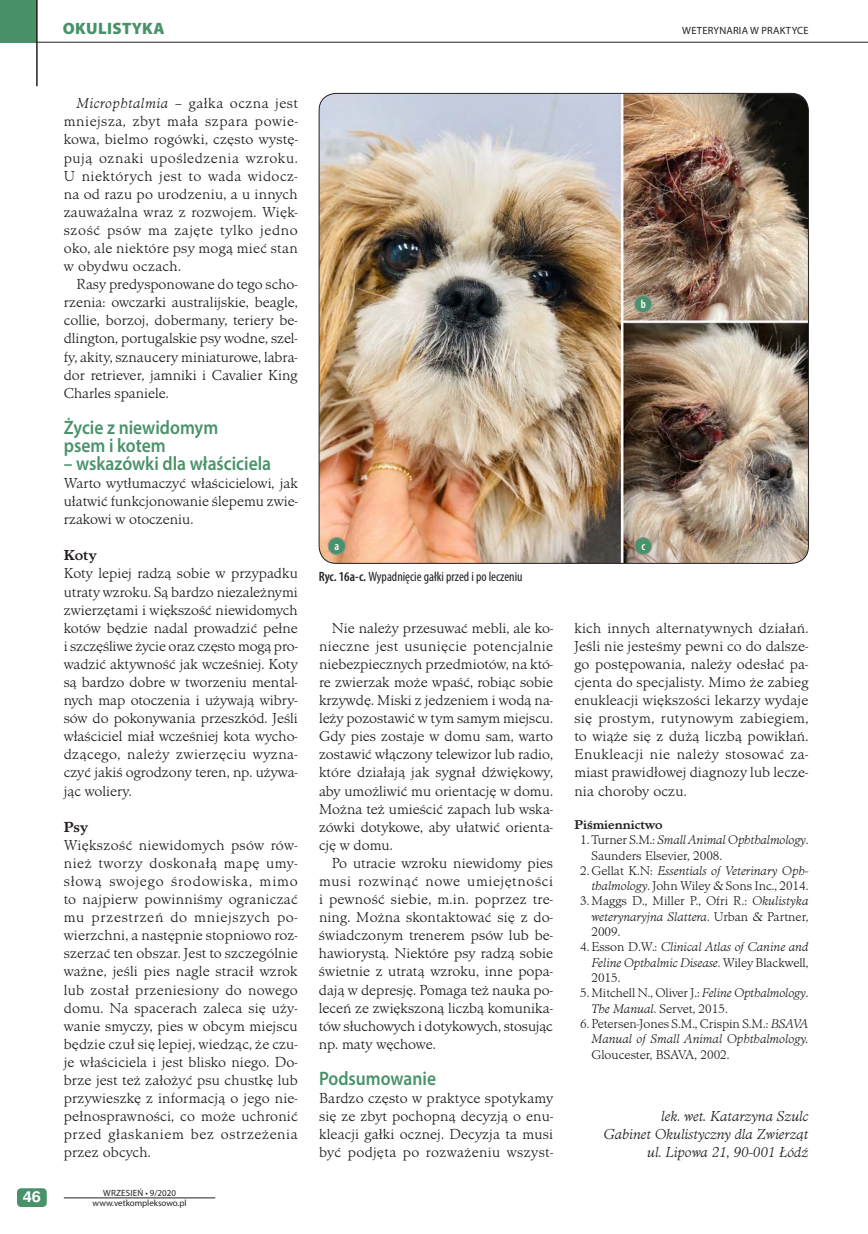
<style>
.page{position:relative;width:868px;height:1234px;background:#fff}
.page>*{position:absolute;margin:0;border:0;box-sizing:border-box;transform-origin:0 0}
.t1{font:600 19.5px/18px "Myriad Pro";color:#499269;scale:.9 1}
.t2{font:900 16.5px "Myriad Pro";letter-spacing:.02em;color:#499269}
.t3{font:300 15px/18.1px "Minister TCE";letter-spacing:.005em;color:#231f20;text-align:justify}
.t4{font:italic 300 15px/18px "Minister TCE";color:#231f20;text-align:right}
.t5{font:700 15px "Minister TCE";color:#231f20}
.t6{font:700 15px "Nimbus San LCE";color:#fff;scale:1.1 1}
.t7{font:condensed 13.5px "Myriad Pro";color:#231f20}
.t8{font:italic 300 13.2px/15.3px "Minister TCE";color:#231f20;text-align:justify}
.t9{font:300 13.2px/15.3px "Minister TCE";color:#231f20;text-align:justify}
.t10{font:700 13.2px "Minister TCE";color:#231f20}
.t11{font:600 condensed 12px "Myriad Pro";color:#fff}
.t12{font:10.5px "Myriad Pro";letter-spacing:.02em;color:#231f20}
.t13{font:9px "Myriad Pro";letter-spacing:-.005em;color:#231f20}
.t14{font:9px "Myriad Pro";letter-spacing:.02em;color:#231f20}
.s1{font-style:italic}
.s2{font-weight:600}
.s3{font-style:normal}
</style>
<div class="page">
<div style="left:0;top:0;width:37px;height:42px;background:#499269"></div>
<hr style="left:36px;top:0;width:2px;height:86px;background:#231f20">
<hr style="left:36px;top:42px;width:831px;height:1px;background:#231f20">
<div style="left:17px;top:1187px;width:30px;height:19px;background:#499269;border-radius:4px"></div>
<hr style="left:64px;top:1197px;width:151px;height:1px;background:#231f20">
<img style="left:319px;top:93px;width:489px;height:470px">
<div style="left:328px;top:537px;width:17px;height:17px;background:#499269;border-radius:50%"></div>
<div style="left:327px;top:537px;width:19px;height:18px;border:1px solid #939598;border-radius:50%"></div>
<div style="left:634px;top:537px;width:17px;height:17px;background:#499269;border-radius:50%"></div>
<div style="left:634px;top:537px;width:18px;height:18px;border:1px solid #939598;border-radius:50%"></div>
<div style="left:634px;top:295px;width:17px;height:17px;background:#499269;border-radius:50%"></div>
<div style="left:634px;top:295px;width:18px;height:18px;border:1px solid #939598;border-radius:50%"></div>
<p class="t2" style="left:63px;top:17px;width:103px">OKULISTYKA</p>
<p class="t12" style="left:682px;top:24px;width:128px">WETERYNARIA W PRAKTYCE</p>
<p class="t6" style="left:23px;top:1187px;width:18px">46</p>
<p class="t3" style="left:64px;top:94px;width:235px;text-indent:13px"><span class="s1">Microphtalmia</span> – gałka oczna jest mniejsza, zbyt mała szpara powie&shy;kowa, bielmo rogówki, często wystę&shy;pują oznaki upośledzenia wzroku.<br>U niektórych jest to wada widocz&shy;na od razu po urodzeniu, a u innych zauważalna wraz z rozwojem. Więk&shy;szość psów ma zajęte tylko jedno oko, ale niektóre psy mogą mieć stan w obydwu oczach.</p>
<p class="t3" style="left:64px;top:275px;width:235px;text-indent:13px">Rasy predysponowane do tego scho&shy;rzenia: owczarki australijskie, beagle, collie, borzoj, dobermany, teriery be&shy;dlington, portugalskie psy wodne, szel&shy;fy, akity, sznaucery miniaturowe, labra&shy;dor retriever, jamniki i Cavalier King Charles spaniele.</p>
<h1 class="t1" style="left:64px;top:417px;width:173px">Życie z niewidomym psem i kotem</h1>
<h1 class="t1" style="left:64px;top:454px;width:232px">– wskazówki dla właściciela</h1>
<p class="t3" style="left:64px;top:474px;width:235px">Warto wytłumaczyć właścicielowi, jak ułatwić funkcjonowanie ślepemu zwie&shy;rzakowi w otoczeniu.</p>
<p class="t5" style="left:64px;top:547px;width:34px">Koty</p>
<p class="t3" style="left:64px;top:564px;width:235px">Koty lepiej radzą sobie w przypadku utraty wzroku. Są bardzo niezależnymi zwierzętami i większość niewidomych kotów będzie nadal prowadzić pełne i szczęśliwe życie oraz często mogą pro&shy;wadzić aktywność jak wcześniej. Koty są bardzo dobre w tworzeniu mental&shy;nych map otoczenia i używają wibry&shy;sów do pokonywania przeszkód. Jeśli właściciel miał wcześniej kota wycho&shy;dzącego, należy zwierzęciu wyzna&shy;czyć jakiś ogrodzony teren, np. używa&shy;jąc woliery.</p>
<p class="t5" style="left:64px;top:818px;width:26px">Psy</p>
<p class="t3" style="left:64px;top:835px;width:235px">Większość niewidomych psów rów&shy;nież tworzy doskonałą mapę umy&shy;słową swojego środowiska, mimo to najpierw powinniśmy ograniczać mu przestrzeń do mniejszych po&shy;wierzchni, a następnie stopniowo roz&shy;szerzać ten obszar. Jest to szczególnie ważne, jeśli pies nagle stracił wzrok lub został przeniesiony do nowego domu. Na spacerach zaleca się uży&shy;wanie smyczy, pies w obcym miejscu będzie czuł się lepiej, wiedząc, że czu&shy;je właściciela i jest blisko niego. Do&shy;brze jest też założyć psu chustkę lub przywieszkę z informacją o jego nie&shy;pełnosprawności, co może uchronić przed głaskaniem bez ostrzeżenia przez obcych.</p>
<p class="t14" style="left:103px;top:1186px;width:74px">WRZESIEŃ • 9/2020</p>
<p class="t13" style="left:93px;top:1197px;width:95px">www.vetkompleksowo.pl</p>
<p class="t11" style="left:640px;top:296px;width:7px">b</p>
<p class="t11" style="left:334px;top:538px;width:6px">a</p>
<p class="t11" style="left:641px;top:538px;width:5px">c</p>
<p class="t7" style="left:319px;top:568px;width:205px"><span class="s2">Ryc. 16a-c.</span> Wypadnięcie gałki przed i po leczeniu</p>
<p class="t3" style="left:319px;top:619px;width:235px;text-indent:13px">Nie należy przesuwać mebli, ale ko&shy;nieczne jest usunięcie potencjalnie niebezpiecznych przedmiotów, na któ&shy;re zwierzak może wpaść, robiąc sobie krzywdę. Miski z jedzeniem i wodą na&shy;leży pozostawić w tym samym miejscu.<br>Gdy pies zostaje w domu sam, warto zostawić włączony telewizor lub radio, które działają jak sygnał dźwiękowy, aby umożliwić mu orientację w domu.<br>Można też umieścić zapach lub wska&shy;zówki dotykowe, aby ułatwić orienta&shy;cję w domu.</p>
<p class="t3" style="left:319px;top:854px;width:235px;text-indent:13px">Po utracie wzroku niewidomy pies musi rozwinąć nowe umiejętności i pewność siebie, m.in. poprzez tre&shy;ning. Można skontaktować się z do&shy;świadczonym trenerem psów lub be&shy;hawiorystą. Niektóre psy radzą sobie świetnie z utratą wzroku, inne popa&shy;dają w depresję. Pomaga też nauka po&shy;leceń ze zwiększoną liczbą komunika&shy;tów słuchowych i dotykowych, stosując np. maty węchowe.</p>
<h1 class="t1" style="left:319px;top:1068px;width:131px">Podsumowanie</h1>
<p class="t3" style="left:319px;top:1088px;width:235px">Bardzo często w praktyce spotykamy się ze zbyt pochopną decyzją o enu&shy;kleacji gałki ocznej. Decyzja ta musi być podjęta po rozważeniu wszyst-</p>
<p class="t3" style="left:574px;top:619px;width:235px">kich innych alternatywnych działań.<br>Jeśli nie jesteśmy pewni co do dalsze&shy;go postępowania, należy odesłać pa&shy;cjenta do specjalisty. Mimo że zabieg enukleacji większości lekarzy wydaje się prostym, rutynowym zabiegiem, to wiąże się z dużą liczbą powikłań.<br>Enukleacji nie należy stosować za&shy;miast prawidłowej diagnozy lub lecze&shy;nia choroby oczu.</p>
<p class="t10" style="left:574px;top:816px;width:90px">Piśmiennictwo</p>
<p class="t8" style="left:580px;top:832px;width:230px"><span class="s3">1. Turner S.M.:</span> Small Animal Ophthalmology<span class="s3">.</span></p>
<p class="t9" style="left:591px;top:847px;width:132px">Saunders Elsevier, 2008.</p>
<p class="t8" style="left:580px;top:862px;width:230px"><span class="s3">2.Gellat K.N:</span> Essentials of Veterinary Oph-</p>
<p class="t9" style="left:591px;top:878px;width:218px"><span class="s1">thalmology</span>. John Wiley &amp; Sons Inc., 2014.</p>
<p class="t9" style="left:591px;top:893px;width:218px;text-indent:-11px">3. Maggs D., Miller P., Ofri R.: <span class="s1">Okulistyka weterynaryjna Slattera</span>. Urban &amp; Partner, 2009.</p>
<p class="t8" style="left:591px;top:939px;width:218px;text-indent:-11px"><span class="s3">4. Esson D.W.:</span> Clinical Atlas of Canine and Feline Opthalmic Disease<span class="s3">. Wiley Blackwell, 2015.</span></p>
<p class="t9" style="left:591px;top:985px;width:218px;text-indent:-11px">5. Mitchell N., Oliver J.: <span class="s1">Feline Opthalmology</span>.<br><span class="s1">The Manual</span>. Servet, 2015.</p>
<p class="t8" style="left:580px;top:1016px;width:230px;text-align:right"><span class="s3">6. Petersen-Jones S.M., Crispin S.M.:</span> BSAVA<br>Manual of Small Animal Ophthalmology.</p>
<p class="t9" style="left:591px;top:1046px;width:140px">Gloucester, BSAVA, 2002.</p>
<p class="t4" style="left:603px;top:1107px;width:206px">lek. wet. Katarzyna Szulc<br>Gabinet Okulistyczny dla Zwierząt ul. Lipowa 21, 90-001 Łódź</p>
</div>
